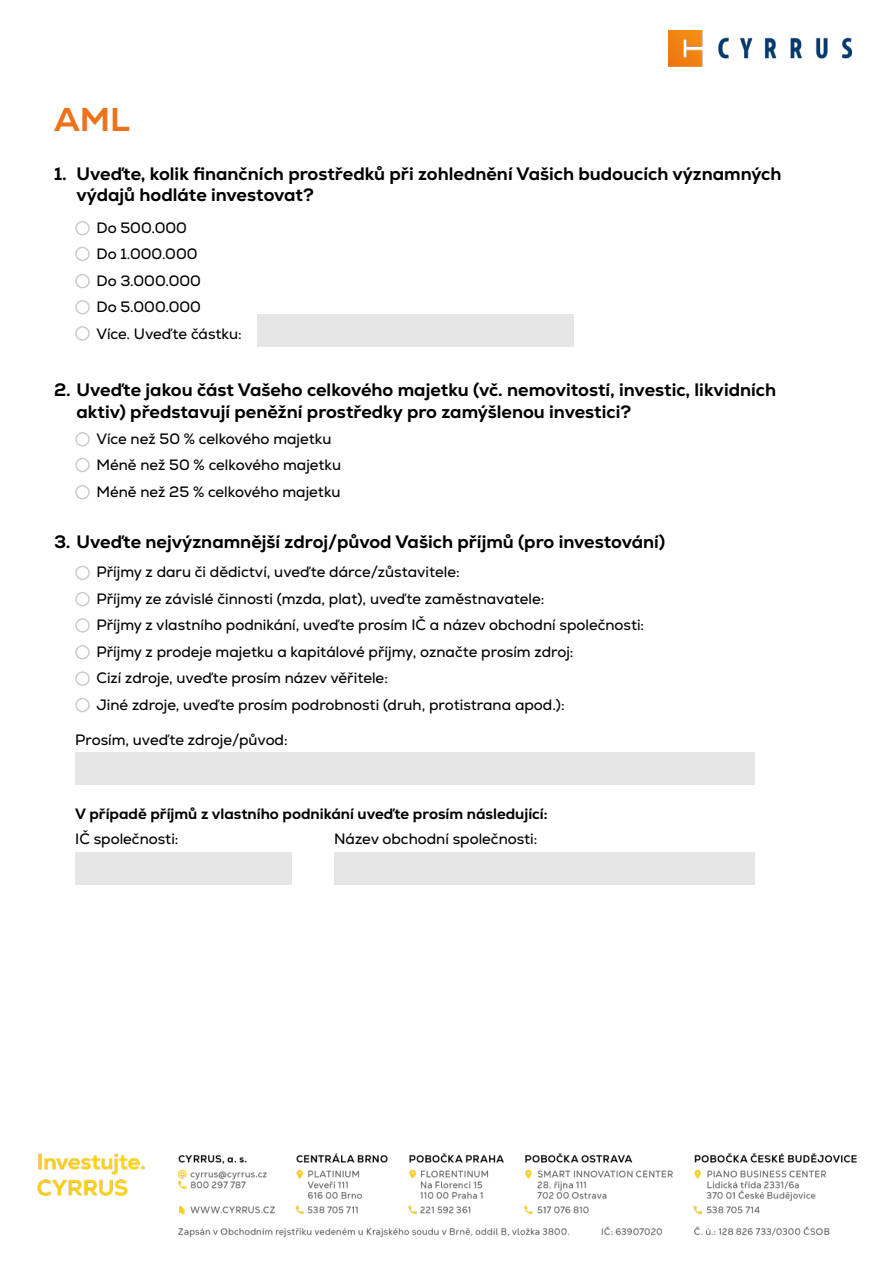
<style>
.page{position:relative;width:893px;height:1263px;background:#fff}
.page>*{position:absolute;margin:0;border:0;box-sizing:border-box;transform-origin:0 0}
.t1{font:800 33px "Nexa";color:#ee7219}
.t2{font:800 18px/21.6px "Nexa";color:#000}
.t3{font:15px/26.5px "Nexa";color:#000}
.t4{font:800 15px "Nexa";color:#000}
</style>
<div class="page">
<img style="left:668px;top:31px;width:184px;height:35px">
<img style="left:37px;top:1153px;width:820px;height:85px">
<div style="left:75px;top:221px;width:15px;height:14px;border:2px solid #ccc;border-radius:50%"></div>
<div style="left:75px;top:432px;width:15px;height:14px;border:2px solid #ccc;border-radius:50%"></div>
<div style="left:75px;top:566px;width:15px;height:14px;border:2px solid #ccc;border-radius:50%"></div>
<div style="left:75px;top:247px;width:15px;height:14px;border:2px solid #ccc;border-radius:50%"></div>
<div style="left:75px;top:458px;width:15px;height:14px;border:2px solid #ccc;border-radius:50%"></div>
<div style="left:75px;top:592px;width:15px;height:14px;border:2px solid #ccc;border-radius:50%"></div>
<div style="left:75px;top:274px;width:15px;height:14px;border:2px solid #ccc;border-radius:50%"></div>
<div style="left:75px;top:485px;width:15px;height:14px;border:2px solid #ccc;border-radius:50%"></div>
<div style="left:75px;top:618px;width:15px;height:15px;border:2px solid #ccc;border-radius:50%"></div>
<div style="left:75px;top:645px;width:15px;height:14px;border:2px solid #ccc;border-radius:50%"></div>
<div style="left:75px;top:671px;width:15px;height:15px;border:2px solid #ccc;border-radius:50%"></div>
<div style="left:75px;top:698px;width:15px;height:14px;border:2px solid #ccc;border-radius:50%"></div>
<div style="left:75px;top:300px;width:15px;height:14px;border:2px solid #ccc;border-radius:50%"></div>
<div style="left:75px;top:326px;width:15px;height:15px;border:2px solid #ccc;border-radius:50%"></div>
<div style="left:257px;top:314px;width:317px;height:33px;background:#e6e6e6"></div>
<div style="left:75px;top:752px;width:680px;height:33px;background:#e6e6e6"></div>
<div style="left:75px;top:852px;width:217px;height:33px;background:#e6e6e6"></div>
<div style="left:334px;top:852px;width:421px;height:33px;background:#e6e6e6"></div>
<h1 class="t1" style="left:54px;top:98px;width:77px">AML</h1>
<p class="t2" style="left:76px;top:163px;width:707px;text-indent:-22px">1. Uveďte, kolik finančních prostředků při zohlednění Vašich budoucích významných výdajů hodláte investovat?</p>
<p class="t3" style="left:97px;top:214px;width:147px">Do 500.000<br>Do 1.000.000<br>Do 3.000.000<br>Do 5.000.000<br>Více. Uveďte částku:</p>
<p class="t2" style="left:76px;top:379px;width:701px;text-indent:-22px">2. Uveďte jakou část Vašeho celkového majetku (vč. nemovitostí, investic, likvidních aktiv) představují peněžní prostředky pro zamýšlenou investici?</p>
<p class="t3" style="left:97px;top:425px;width:246px">Více než 50 % celkového majetku<br>Méně než 50 % celkového majetku<br>Méně než 25 % celkového majetku</p>
<p class="t2" style="left:54px;top:531px;width:613px">3. Uveďte nejvýznamnější zdroj/původ Vašich příjmů (pro investování)</p>
<p class="t3" style="left:97px;top:559px;width:549px">Příjmy z daru či dědictví, uveďte dárce/zůstavitele:<br>Příjmy ze závislé činnosti (mzda, plat), uveďte zaměstnavatele:<br>Příjmy z vlastního podnikání, uveďte prosím IČ a název obchodní společnosti:<br>Příjmy z prodeje majetku a kapitálové příjmy, označte prosím zdroj:<br>Cizí zdroje, uveďte prosím název věřitele:<br>Jiné zdroje, uveďte prosím podrobnosti (druh, protistrana apod.):</p>
<p class="t3" style="left:75px;top:726px;width:214px">Prosím, uveďte zdroje/původ:</p>
<p class="t4" style="left:75px;top:804px;width:474px">V případě příjmů z vlastního podnikání uveďte prosím následující:</p>
<p class="t3" style="left:75px;top:825px;width:105px">IČ společnosti:</p>
<p class="t3" style="left:334px;top:825px;width:205px">Název obchodní společnosti:</p>
</div>
